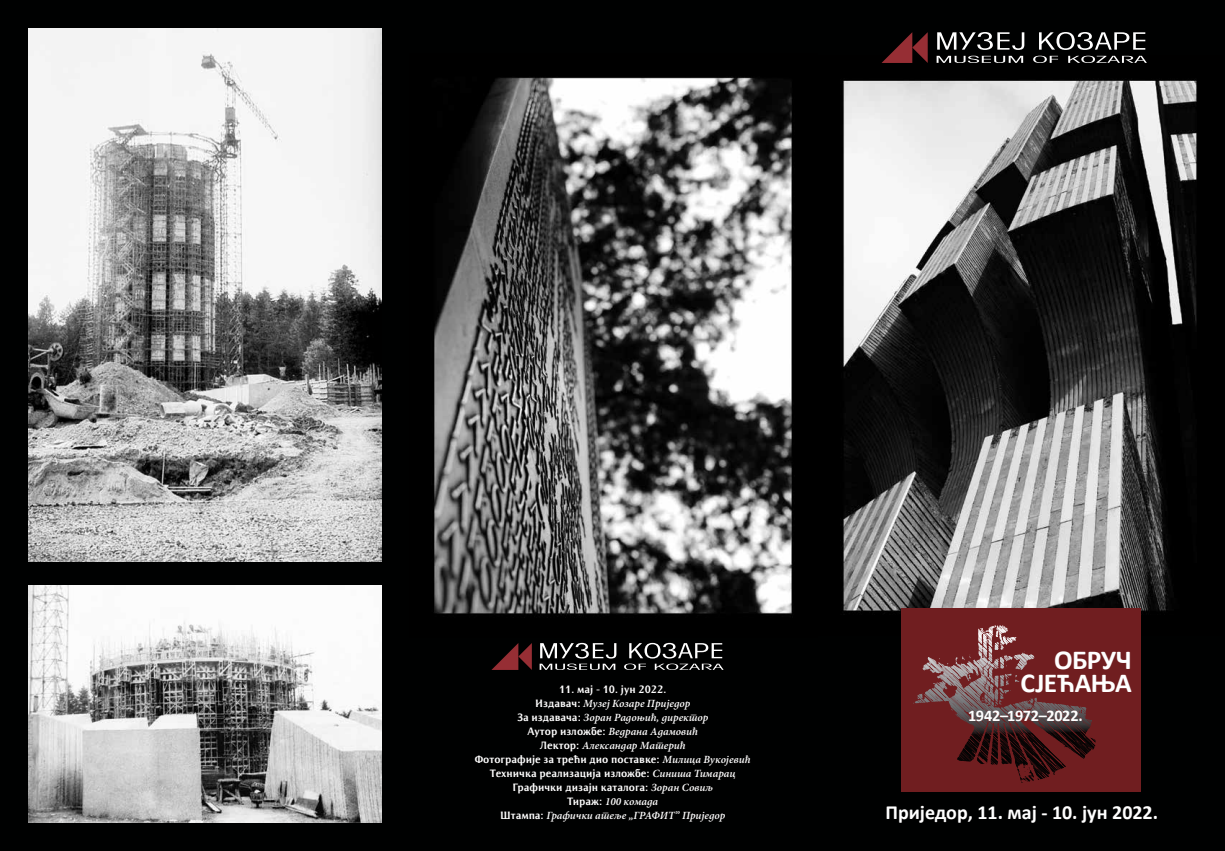
<style>
.page{position:relative;width:1225px;height:851px;background:#fff}
.page>*{position:absolute;margin:0;border:0;box-sizing:border-box;transform-origin:0 0}
.t1{font:700 27.5px/23px "Calibri";letter-spacing:-.015em;color:#fff;text-align:right}
.t2{font:700 20px "Calibri";color:#fff}
.t3{font:700 16.3px "Calibri";letter-spacing:-.02em;color:#fff}
.t4{font:italic 600 11px/14px "Minion Pro";color:#fff;text-align:center}
.t5{font:700 11px/14px "Resavska BG Sans";color:#fff;text-align:center}
.s1{font-family:"Resavska BG Sans";font-weight:700;font-style:normal}
.s2{font-family:"Minion Pro";font-weight:600;font-style:italic}
</style>
<div class="page">
<div style="left:817px;top:0;width:408px;height:850px;background:#000101"></div>
<img style="left:843px;top:55px;width:354px;height:580px">
<div style="left:408px;top:0;width:409px;height:850px;background:#000101"></div>
<img style="left:434px;top:77px;width:358px;height:538px">
<div style="left:0;top:0;width:409px;height:850px;background:#000101"></div>
<img style="left:28px;top:585px;width:354px;height:237px">
<img style="left:28px;top:28px;width:354px;height:533px">
<svg style="left:881px;top:32px;width:46px;height:31px"></svg>
<svg style="left:937px;top:32px;width:87px;height:18px"></svg>
<svg style="left:1039px;top:32px;width:106px;height:18px"></svg>
<svg style="left:936px;top:56px;width:87px;height:7px"></svg>
<svg style="left:1033px;top:56px;width:25px;height:7px"></svg>
<svg style="left:1068px;top:56px;width:78px;height:7px"></svg>
<svg style="left:492px;top:643px;width:40px;height:26px"></svg>
<svg style="left:539px;top:642px;width:77px;height:27px"></svg>
<svg style="left:624px;top:642px;width:99px;height:27px"></svg>
<div style="left:901px;top:608px;width:239px;height:184px;background:#701e20"></div>
<svg style="left:924px;top:625px;width:170px;height:151px"></svg>
<h1 class="t1" style="left:1020px;top:648px;width:113px">ОБРУЧ<br>СЈЕЋАЊА</h1>
<h3 class="t3" style="left:968px;top:703px;width:116px">1942–1972–2022.</h3>
<p class="t5" style="left:559px;top:682px;width:109px">11. маj - 10. јун 2022.</p>
<p class="t4" style="left:517px;top:696px;width:193px"><span class="s1">Издавач:</span> Музеј Козаре Приједор<br><span class="s1">За издавача:</span> Зоран Радоњић, директор<br><span class="s1">Аутор изложбе:</span> Ведрана Адамовић<br><span class="s1">Лектор:</span> Александар Матерић</p>
<p class="t5" style="left:475px;top:752px;width:277px">Фотографије за трећи дио поставке: <span class="s2">Милица Вукојевић<br></span>Техничка реализација изложбе: <span class="s2">Синиша Тимарац<br></span>Графички дизајн каталога: <span class="s2">Зоран Совиљ</span></p>
<p class="t4" style="left:500px;top:794px;width:227px"><span class="s1">Тираж:</span> 100 комада<br><span class="s1">Штампа:</span> Графички атеље „ГРАФИТ” Приједор</p>
<h2 class="t2" style="left:885px;top:797px;width:274px">Приједор, 11. маj - 10. јун 2022.</h2>
</div>
